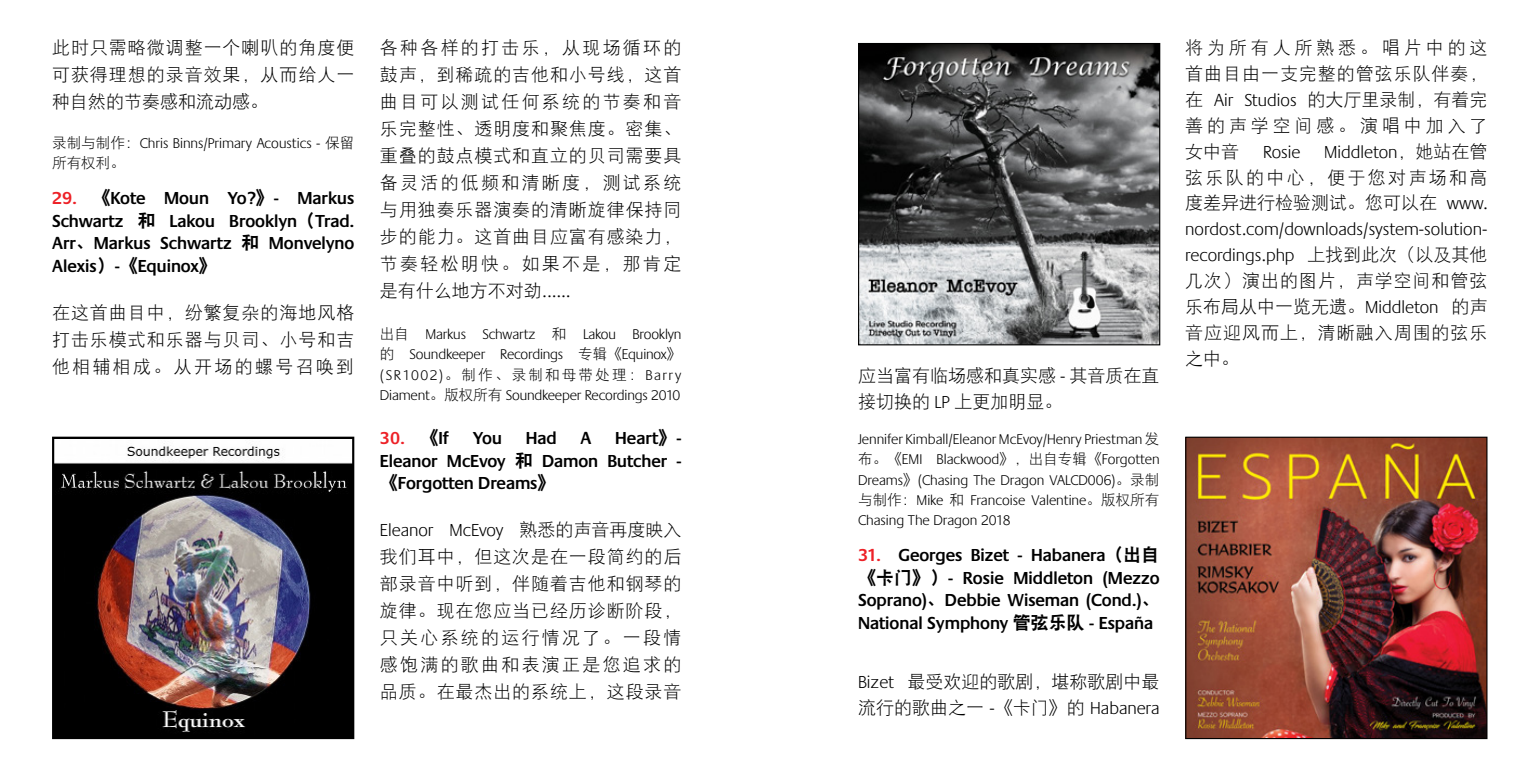
<style>
.page{position:relative;width:1539px;height:770px;background:#fff}
.page>*{position:absolute;margin:0;border:0;box-sizing:border-box;transform-origin:0 0}
.t1{font:18px/27px "DFP Hei W3";letter-spacing:.055em;color:#000;text-align:justify}
.t2{font:600 18px/22.5px "Praxis";color:#000;text-align:justify}
.t3{font:18px/25.9px "DFP Hei W3";color:#000}
.t4{font:600 18px "Praxis";color:#ed2127}
.t5{font:300 18px "Praxis";color:#000}
.t6{font:300 14.62px/20.2px "Praxis";color:#000;text-align:justify}
.s1{font-family:"DFP Hei W3";font-weight:400}
.s2{color:#ed2127}
.s3{font-family:"DFP Hei W9";font-weight:400}
.s4{font-family:"Praxis";font-weight:300}
.s5{font-family:"DFP Hei W9";font-weight:400;color:#000}
.s6{color:#000}
</style>
<div class="page">
<img style="left:860px;top:45px;width:298px;height:298px">
<div style="left:858px;top:43px;width:302px;height:302px;border:1px solid #000"></div>
<img style="left:1187px;top:438px;width:299px;height:299px">
<div style="left:1185px;top:436px;width:303px;height:303px;border:1px solid #000"></div>
<img style="left:55px;top:443px;width:296px;height:293px">
<div style="left:52px;top:436px;width:302px;height:303px;border:2px solid #000"></div>
<p class="t1" style="left:52px;top:34px;width:304px">此时只需略微调整一个喇叭的角度便可获得理想的录音效果，从而给人一种自然的节奏感和流动感。</p>
<p class="t6" style="left:52px;top:133px;width:304px"><span class="s1">录制与制作：</span>Chris Binns/Primary Acoustics - <span class="s1">保留所有权利。</span></p>
<p class="t2" style="left:52px;top:187px;width:304px"><span class="s2">29.</span> <span class="s3">《</span>Kote Moun Yo?<span class="s3">》</span>- Markus Schwartz <span class="s3">和</span> Lakou Brooklyn<span class="s3">（</span>Trad.<br>Arr<span class="s3">、</span>Markus Schwartz <span class="s3">和</span> Monvelyno Alexis<span class="s3">）</span>-<span class="s3">《</span>Equinox<span class="s3">》</span></p>
<p class="t1" style="left:52px;top:298px;width:304px">在这首曲目中，纷繁复杂的海地风格打击乐模式和乐器与贝司、小号和吉他相辅相成。从开场的螺号召唤到</p>
<p class="t1" style="left:380px;top:34px;width:303px">各种各样的打击乐，从现场循环的鼓声，到稀疏的吉他和小号线，这首曲目可以测试任何系统的节奏和音乐完整性、透明度和聚焦度。密集、重叠的鼓点模式和直立的贝司需要具备灵活的低频和清晰度，测试系统与用独奏乐器演奏的清晰旋律保持同步的能力。这首曲目应富有感染力，节奏轻松明快。如果不是，那肯定是有什么地方不对劲<span class="s4">......</span></p>
<p class="t6" style="left:380px;top:324px;width:303px"><span class="s1">出自</span> Markus Schwartz <span class="s1">和</span> Lakou Brooklyn<span class="s1">的</span> Soundkeeper Recordings <span class="s1">专辑《</span>Equinox<span class="s1">》</span>(SR1002)<span class="s1">。制作、录制和母带处理：</span>Barry Diament<span class="s1">。版权所有</span> Soundkeeper Recordings 2010</p>
<p class="t4" style="left:380px;top:428px;width:71px">30. <span class="s5">《</span><span class="s6">If</span></p>
<p class="t2" style="left:473px;top:427px;width:31px">You</p>
<p class="t2" style="left:526px;top:427px;width:32px">Had</p>
<p class="t2" style="left:581px;top:427px;width:12px">A</p>
<p class="t2" style="left:380px;top:427px;width:303px;text-indent:235px">Heart<span class="s3">》</span>- Eleanor McEvoy <span class="s3">和</span> Damon Butcher -<span class="s3">《</span>Forgotten Dreams<span class="s3">》</span></p>
<p class="t1" style="left:380px;top:516px;width:303px"><span class="s4">Eleanor McEvoy</span> 熟悉的声音再度映入我们耳中，但这次是在一段简约的后部录音中听到，伴随着吉他和钢琴的旋律。现在您应当已经历诊断阶段，只关心系统的运行情况了。一段情感饱满的歌曲和表演正是您追求的品质。在最杰出的系统上，这段录音</p>
<p class="t3" style="left:858px;top:362px;width:303px">应当富有临场感和真实感 <span class="s4">-</span> 其音质在直接切换的 <span class="s4">LP</span> 上更加明显。</p>
<p class="t6" style="left:858px;top:429px;width:303px">Jennifer Kimball/Eleanor McEvoy/Henry Priestman <span class="s1">发布。《</span>EMI Blackwood<span class="s1">》，出自专辑《</span>Forgotten Dreams<span class="s1">》</span>(Chasing The Dragon VALCD006)<span class="s1">。录制与制作：</span>Mike <span class="s1">和</span> Francoise Valentine<span class="s1">。版权所有</span>Chasing The Dragon 2018</p>
<p class="t2" style="left:858px;top:544px;width:303px"><span class="s2">31.</span> Georges Bizet - Habanera<span class="s3">（出自《卡门》）</span>- Rosie Middleton (Mezzo Soprano)<span class="s3">、</span>Debbie Wiseman (Cond.)<span class="s3">、</span>National Symphony <span class="s3">管弦乐队</span> - España</p>
<p class="t3" style="left:858px;top:668px;width:303px"><span class="s4">Bizet</span> 最受欢迎的歌剧，堪称歌剧中最流行的歌曲之一 <span class="s4">-</span>《卡门》的 <span class="s4">Habanera</span></p>
<p class="t1" style="left:1185px;top:34px;width:304px;line-height:25.9px">将为所有人所熟悉。唱片中的这首曲目由一支完整的管弦乐队伴奏，在 <span class="s4">Air Studios</span> 的大厅里录制，有着完善的声学空间感。演唱中加入了女中音</p>
<p class="t1" style="left:1185px;top:138px;width:304px;line-height:25.9px;text-indent:139px"><span class="s4">Middleton</span>，她站在管弦乐队的中心，便于您对声场和高度差异进行检验测试。您可以在 <span class="s4">www. nordost.com/downloads/system-solution&shy;recordings.php</span> 上找到此次（以及其他几次）演出的图片，声学空间和管弦乐布局从中一览无遗。<span class="s4">Middleton</span> 的声音应迎风而上，清晰融入周围的弦乐之中。</p>
<p class="t5" style="left:1263px;top:142px;width:39px">Rosie</p>
</div>
